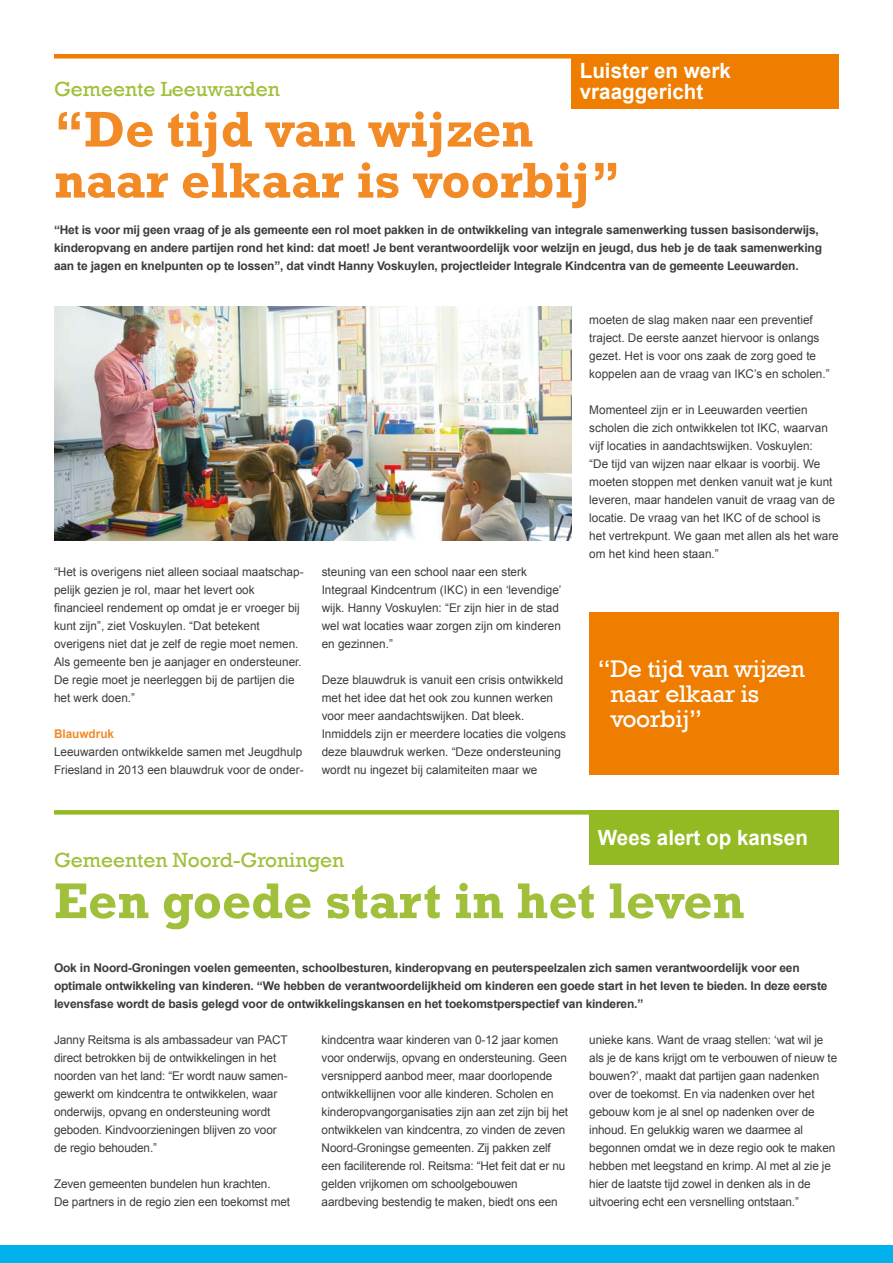
<style>
.page{position:relative;width:893px;height:1263px;background:#fff}
.page>*{position:absolute;margin:0;border:0;box-sizing:border-box;transform-origin:0 0}
.t1{font:700 51px/51px "Rockwell";color:#f28a25}
.t2{font:700 51px "Rockwell";color:#a0c03b}
.t3{font:24.75px/24.9px "Rockwell";letter-spacing:-.015em;color:#fff}
.t4{font:21px "Rockwell";color:#a0c03b}
.t5{font:700 21px/21px "Arial";color:#fff}
.t6{font:12px/18px "Arial";color:#3c3c3b}
.t7{font:700 12px/18px "Arial";letter-spacing:-.015em;color:#3c3c3b}
.t8{font:700 12px "Arial";color:#f28a25}
</style>
<div class="page">
<div style="left:0;top:1246px;width:893px;height:17px;background:#00b1eb"></div>
<div style="left:54px;top:54px;width:785px;height:5px;background:#ef7d00"></div>
<div style="left:54px;top:810px;width:785px;height:5px;background:#93ba22"></div>
<div style="left:589px;top:612px;width:250px;height:162px;background:#ef7d00"></div>
<img style="left:54px;top:306px;width:517px;height:234px">
<div style="left:571px;top:54px;width:268px;height:54px;background:#ef7d00"></div>
<div style="left:589px;top:810px;width:250px;height:54px;background:#93ba22"></div>
<h3 class="t5" style="left:580px;top:60px;width:152px">Luister en werk vraaggericht</h3>
<h3 class="t4" style="left:54px;top:76px;width:227px">Gemeente Leeuwarden</h3>
<h1 class="t1" style="left:54px;top:104px;width:568px">“De tijd van wijzen naar elkaar is voorbij”</h1>
<p class="t7" style="left:54px;top:221px;width:769px">“Het is voor mij geen vraag of je als gemeente een rol moet pakken in de ontwikkeling van integrale samenwerking tussen basisonderwijs, kinderopvang en andere partijen rond het kind: dat moet! Je bent verantwoordelijk voor welzijn en jeugd, dus heb je de taak samenwerking aan te jagen en knelpunten op te lossen”, dat vindt Hanny Voskuylen, projectleider Integrale Kindcentra van de gemeente Leeuwarden.</p>
<p class="t6" style="left:54px;top:563px;width:251px">“Het is overigens niet alleen sociaal maatschap&shy;pelijk gezien je rol, maar het levert ook financieel rendement op omdat je er vroeger bij kunt zijn”, ziet Voskuylen. “Dat betekent overigens niet dat je zelf de regie moet nemen.<br>Als gemeente ben je aanjager en ondersteuner.<br>De regie moet je neerleggen bij de partijen die het werk doen.”</p>
<p class="t8" style="left:54px;top:727px;width:62px">Blauwdruk</p>
<p class="t6" style="left:54px;top:743px;width:251px">Leeuwarden ontwikkelde samen met Jeugdhulp<br>Friesland in 2013 een blauwdruk voor de onder-</p>
<p class="t6" style="left:322px;top:563px;width:241px">steuning van een school naar een sterk Integraal Kindcentrum (IKC) in een ‘levendige’ wijk. Hanny Voskuylen: “Er zijn hier in de stad wel wat locaties waar zorgen zijn om kinderen en gezinnen.”</p>
<p class="t6" style="left:322px;top:671px;width:246px">Deze blauwdruk is vanuit een crisis ontwikkeld met het idee dat het ook zou kunnen werken voor meer aandachtswijken. Dat bleek.<br>Inmiddels zijn er meerdere locaties die volgens deze blauwdruk werken. “Deze ondersteuning wordt nu ingezet bij calamiteiten maar we</p>
<p class="t6" style="left:589px;top:311px;width:242px">moeten de slag maken naar een preventief traject. De eerste aanzet hiervoor is onlangs gezet. Het is voor ons zaak de zorg goed te koppelen aan de vraag van IKC’s en scholen.”</p>
<p class="t6" style="left:589px;top:401px;width:251px">Momenteel zijn er in Leeuwarden veertien scholen die zich ontwikkelen tot IKC, waarvan vijf locaties in aandachtswijken. Voskuylen:<br>“De tijd van wijzen naar elkaar is voorbij. We moeten stoppen met denken vanuit wat je kunt leveren, maar handelen vanuit de vraag van de locatie. De vraag van het IKC of de school is het vertrekpunt. We gaan met allen als het ware om het kind heen staan.”</p>
<h2 class="t3" style="left:610px;top:656px;width:196px;text-indent:-12px">“De tijd van wijzen naar elkaar is voorbij”</h2>
<h3 class="t5" style="left:598px;top:827px;width:212px">Wees alert op kansen</h3>
<h3 class="t4" style="left:54px;top:848px;width:292px">Gemeenten Noord-Groningen</h3>
<h1 class="t2" style="left:54px;top:870px;width:692px">Een goede start in het leven</h1>
<p class="t7" style="left:54px;top:959px;width:775px">Ook in Noord-Groningen voelen gemeenten, schoolbesturen, kinderopvang en peuterspeelzalen zich samen verantwoordelijk voor een optimale ontwikkeling van kinderen. “We hebben de verantwoordelijkheid om kinderen een goede start in het leven te bieden. In deze eerste levensfase wordt de basis gelegd voor de ontwikkelingskansen en het toekomstperspectief van kinderen.”</p>
<p class="t6" style="left:54px;top:1031px;width:235px">Janny Reitsma is als ambassadeur van PACT direct betrokken bij de ontwikkelingen in het noorden van het land: “Er wordt nauw samen&shy;gewerkt om kindcentra te ontwikkelen, waar onderwijs, opvang en ondersteuning wordt geboden. Kindvoorzieningen blijven zo voor de regio behouden.”</p>
<p class="t6" style="left:54px;top:1175px;width:238px">Zeven gemeenten bundelen hun krachten.<br>De partners in de regio zien een toekomst met</p>
<p class="t6" style="left:322px;top:1031px;width:248px">kindcentra waar kinderen van 0-12 jaar komen voor onderwijs, opvang en ondersteuning. Geen versnipperd aanbod meer, maar doorlopende ontwikkellijnen voor alle kinderen. Scholen en kinderopvangorganisaties zijn aan zet zijn bij het ontwikkelen van kindcentra, zo vinden de zeven Noord-Groningse gemeenten. Zij pakken zelf een faciliterende rol. Reitsma: “Het feit dat er nu gelden vrijkomen om schoolgebouwen aardbeving bestendig te maken, biedt ons een</p>
<p class="t6" style="left:589px;top:1031px;width:249px">unieke kans. Want de vraag stellen: ‘wat wil je als je de kans krijgt om te verbouwen of nieuw te bouwen?’, maakt dat partijen gaan nadenken over de toekomst. En via nadenken over het gebouw kom je al snel op nadenken over de inhoud. En gelukkig waren we daarmee al begonnen omdat we in deze regio ook te maken hebben met leegstand en krimp. Al met al zie je hier de laatste tijd zowel in denken als in de uitvoering echt een versnelling ontstaan.”</p>
</div>
